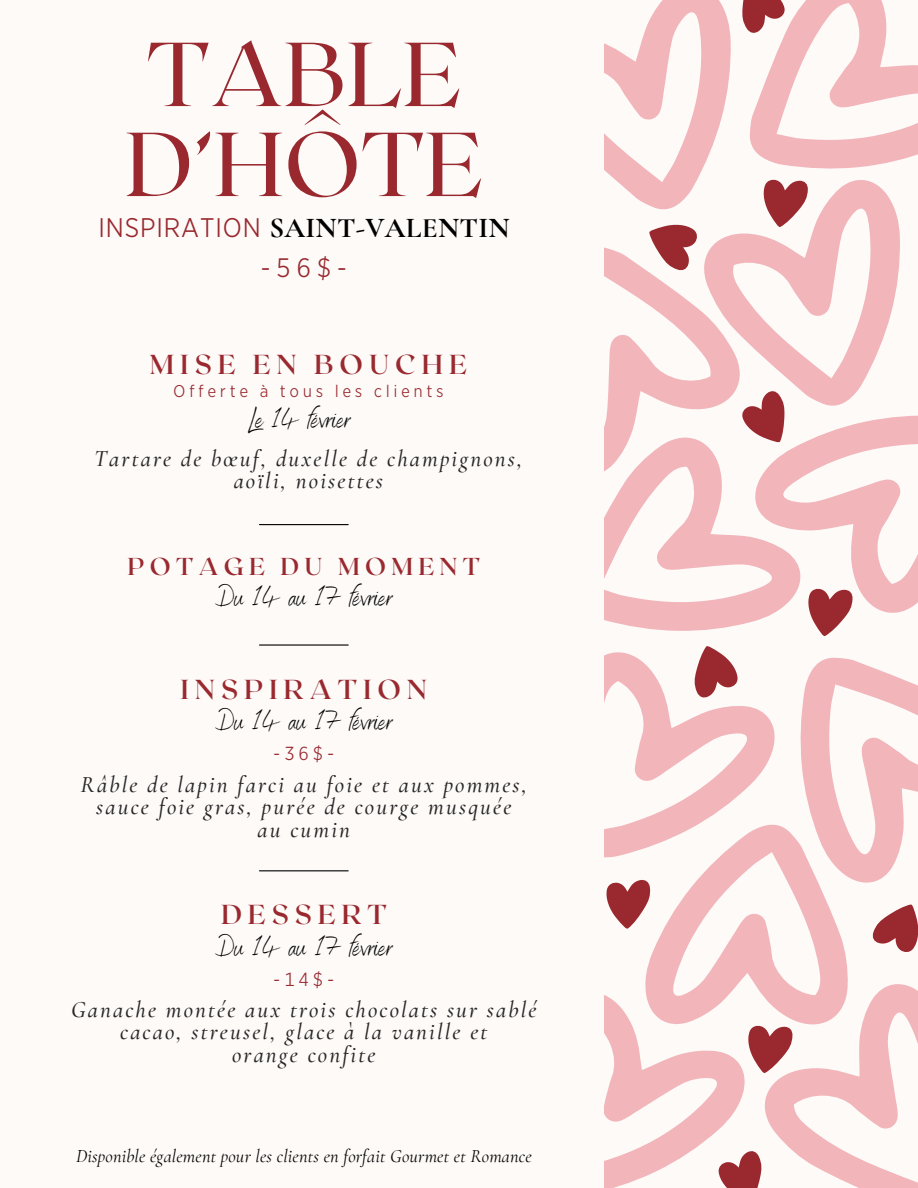
<style>
.page{position:relative;width:918px;height:1188px;background:#fdfaf8}
.page>*{position:absolute;margin:0;border:0;box-sizing:border-box;transform-origin:0 0}
.t1{font:90.6px/90px "Roxborough CF";letter-spacing:.01em;color:#99292f}
.t2{font:700 28.8px "Cormorant Garamond";letter-spacing:.01em;color:#000}
.t3{font:600 27.45px "Roxborough CF";letter-spacing:.22em;color:#99292f}
.t4{font:27px "Benedict";letter-spacing:.01em;color:#000}
.t5{font:25.8px "Gotham Narrow Office";letter-spacing:.01em;color:#99292f}
.t6{font:25.65px "Gotham Narrow Office";color:#99292f}
.t7{font:600 24.45px "Roxborough CF";letter-spacing:.22em;color:#99292f}
.t8{font:italic 500 23.1px/22.5px "Cormorant Garamond";letter-spacing:.095em;color:#272626;text-align:center}
.t9{font:italic 18.3px "Cormorant Garamond";letter-spacing:.01em;color:#000}
.t10{font:18.15px "Gotham Narrow Office";color:#99292f}
.t11{font:16.35px "Gotham Narrow Office";letter-spacing:.22em;color:#99292f}
</style>
<div class="page">
<svg style="left:607px;top:900px;width:21px;height:29px"></svg>
<svg style="left:604px;top:662px;width:156px;height:238px"></svg>
<svg style="left:604px;top:476px;width:135px;height:186px"></svg>
<svg style="left:604px;top:274px;width:117px;height:202px"></svg>
<svg style="left:604px;top:995px;width:110px;height:193px"></svg>
<svg style="left:810px;top:0;width:108px;height:169px"></svg>
<svg style="left:704px;top:180px;width:196px;height:227px;fill:#f2b5ba"></svg>
<svg style="left:739px;top:371px;width:179px;height:254px"></svg>
<svg style="left:760px;top:613px;width:158px;height:235px"></svg>
<svg style="left:628px;top:798px;width:272px;height:288px"></svg>
<svg style="left:736px;top:387px;width:65px;height:67px"></svg>
<svg style="left:684px;top:639px;width:58px;height:61px"></svg>
<svg style="left:802px;top:584px;width:53px;height:56px"></svg>
<svg style="left:869px;top:894px;width:49px;height:65px"></svg>
<svg style="left:714px;top:973px;width:204px;height:215px"></svg>
<svg style="left:604px;top:0;width:206px;height:274px"></svg>
<hr style="left:259px;top:644px;width:89px;height:2px;background:#000">
<hr style="left:259px;top:870px;width:89px;height:1px;background:#000">
<hr style="left:259px;top:524px;width:89px;height:1px;background:#000">
<p class="t1" style="left:125px;top:25px;width:359px">TABLE<br>D’HÔTE</p>
<p class="t5" style="left:98px;top:212px;width:165px">INSPIRATION</p>
<p class="t2" style="left:269px;top:210px;width:242px">SAINT-VALENTIN</p>
<p class="t6" style="left:260px;top:253px;width:88px">-56$-</p>
<p class="t3" style="left:150px;top:347px;width:319px">MISE EN BOUCHE</p>
<p class="t11" style="left:173px;top:381px;width:272px">Offerte à tous les clients</p>
<p class="t4" style="left:248px;top:402px;width:104px">Le 14 février</p>
<p class="t8" style="left:94px;top:447px;width:430px">Tartare de bœuf, duxelle de champignons, aoïli, noisettes</p>
<p class="t7" style="left:128px;top:551px;width:354px">POTAGE DU MOMENT</p>
<p class="t4" style="left:215px;top:580px;width:179px">Du 14 au 17 février</p>
<p class="t3" style="left:181px;top:671px;width:248px">INSPIRATION</p>
<p class="t4" style="left:215px;top:704px;width:179px">Du 14 au 17 février</p>
<p class="t10" style="left:273px;top:743px;width:63px">-36$-</p>
<p class="t8" style="left:81px;top:773px;width:448px">Râble de lapin farci au foie et aux pommes, sauce foie gras, purée de courge musquée<br>au cumin</p>
<p class="t3" style="left:221px;top:897px;width:167px">DESSERT</p>
<p class="t4" style="left:215px;top:930px;width:179px">Du 14 au 17 février</p>
<p class="t10" style="left:273px;top:968px;width:63px">-14$-</p>
<p class="t8" style="left:71px;top:998px;width:467px">Ganache montée aux trois chocolats sur sablé cacao, streusel, glace à la vanille et<br>orange confite</p>
<p class="t9" style="left:76px;top:1145px;width:457px">Disponible également pour les clients en forfait Gourmet et Romance</p>
</div>
